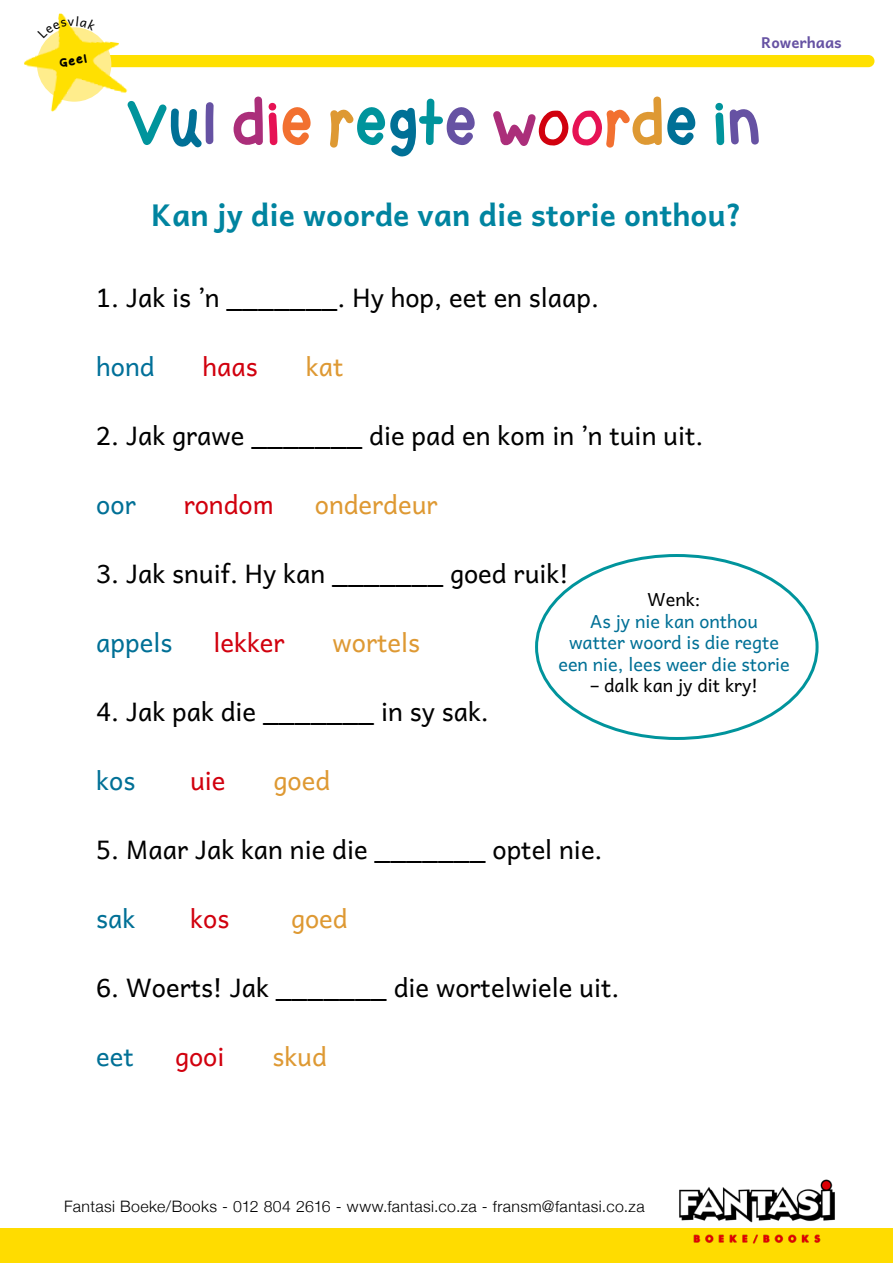
<style>
.page{position:relative;width:893px;height:1263px;background:#fff}
.page>*{position:absolute;margin:0;border:0;box-sizing:border-box;transform-origin:0 0}
.t1{font:61.5px "KB Chubby";letter-spacing:-.06em;color:#00949c}
.education{font:700 30px "Andika New Basic";color:#0084a0}
.education-2{font:25.5px "Andika New Basic";color:#000}
.education-3{font:25.5px "Andika New Basic";color:#de9933}
.education-4{font:25.5px "Andika New Basic";color:#d1010e}
.education-5{font:25.5px "Andika New Basic";color:#007096}
.education-6{font:25.5px "Andika New Basic";color:#007099}
.t2{font:18px/21.6px "Andika New Basic";color:#007096;text-align:center}
.t3{font:18px "Andika New Basic";color:#000}
.t4{font:300 15.75px "Helvetica Neue";letter-spacing:.025em;color:#000}
.t5{font:700 15px "Andika New Basic";color:#6652a3}
.t6{font:11.25px "KB Cloudy Day";color:#000}
.s1{color:#007096}
.s2{color:#6652a3}
.s3{color:#ab2e7a}
.s4{color:#e61254}
.s5{color:#f27030}
.s6{color:#de9933}
.s7{color:#d1010e}
</style>
<div class="page">
<div style="left:0;top:1229px;width:893px;height:34px;background:#ffdc00"></div>
<img style="left:674px;top:1180px;width:166px;height:64px">
<div style="left:94px;top:55px;width:780px;height:12px;background:#ffe000;border-radius:6px"></div>
<img style="left:24px;top:14px;width:108px;height:98px">
<svg style="left:38px;top:16px;width:59px;height:23px"></svg>
<p class="t6" style="left:59px;top:58px;width:30px;rotate:-10deg">Geel</p>
<p class="t5" style="left:761px;top:28px;width:82px">Rowerhaas</p>
<p class="t1" style="left:128px;top:97px;width:638px">V<span class="s1">u</span><span class="s2">l</span> <span class="s3">d</span><span class="s4">i</span><span class="s5">e</span> <span class="s6">r</span>e<span class="s1">g</span>t<span class="s2">e</span> <span class="s3">w</span><span class="s7">o</span><span class="s4">o</span><span class="s5">r</span><span class="s6">d</span><span class="s1">e</span> i<span class="s2">n</span></p>
<p class="education" style="left:151px;top:187px;width:592px">Kan jy die woorde van die storie onthou?</p>
<p class="education-2" style="left:96px;top:274px;width:504px">1. Jak is ’n _______. Hy hop, eet en slaap.</p>
<p class="education-6" style="left:96px;top:343px;width:60px">hond</p>
<p class="education-4" style="left:203px;top:343px;width:57px">haas</p>
<p class="education-3" style="left:306px;top:343px;width:39px">kat</p>
<p class="education-2" style="left:96px;top:412px;width:609px">2. Jak grawe _______ die pad en kom in ’n tuin uit.</p>
<p class="education-5" style="left:96px;top:481px;width:41px">oor</p>
<p class="education-4" style="left:184px;top:481px;width:92px">rondom</p>
<p class="education-3" style="left:315px;top:481px;width:124px">onderdeur</p>
<p class="education-2" style="left:96px;top:550px;width:474px">3. Jak snuif. Hy kan _______ goed ruik!</p>
<p class="education-5" style="left:96px;top:619px;width:78px">appels</p>
<p class="education-4" style="left:213px;top:619px;width:73px">lekker</p>
<p class="education-3" style="left:333px;top:619px;width:89px">wortels</p>
<p class="education-2" style="left:96px;top:688px;width:394px">4. Jak pak die _______ in sy sak.</p>
<p class="education-5" style="left:96px;top:757px;width:41px">kos</p>
<p class="education-4" style="left:190px;top:757px;width:37px">uie</p>
<p class="education-3" style="left:274px;top:757px;width:58px">goed</p>
<p class="t3" style="left:647px;top:583px;width:55px">Wenk:</p>
<p class="t2" style="left:590px;top:608px;width:169px">As jy nie kan onthou</p>
<p class="t2" style="left:558px;top:629px;width:233px">watter woord is die regte een nie, lees weer die storie</p>
<p class="t3" style="left:590px;top:669px;width:170px">– dalk kan jy dit kry!</p>
<p class="education-2" style="left:96px;top:826px;width:508px">5. Maar Jak kan nie die _______ optel nie.</p>
<p class="education-5" style="left:96px;top:895px;width:41px">sak</p>
<p class="education-4" style="left:190px;top:895px;width:41px">kos</p>
<p class="education-3" style="left:291px;top:895px;width:58px">goed</p>
<p class="education-2" style="left:96px;top:964px;width:525px">6. Woerts! Jak _______ die wortelwiele uit.</p>
<p class="education-5" style="left:96px;top:1033px;width:39px">eet</p>
<p class="education-4" style="left:175px;top:1033px;width:51px">gooi</p>
<p class="education-3" style="left:272px;top:1033px;width:56px">skud</p>
<p class="t4" style="left:64px;top:1194px;width:582px">Fantasi Boeke/Books - 012 804 2616 - www.fantasi.co.za - fransm@fantasi.co.za</p>
</div>
